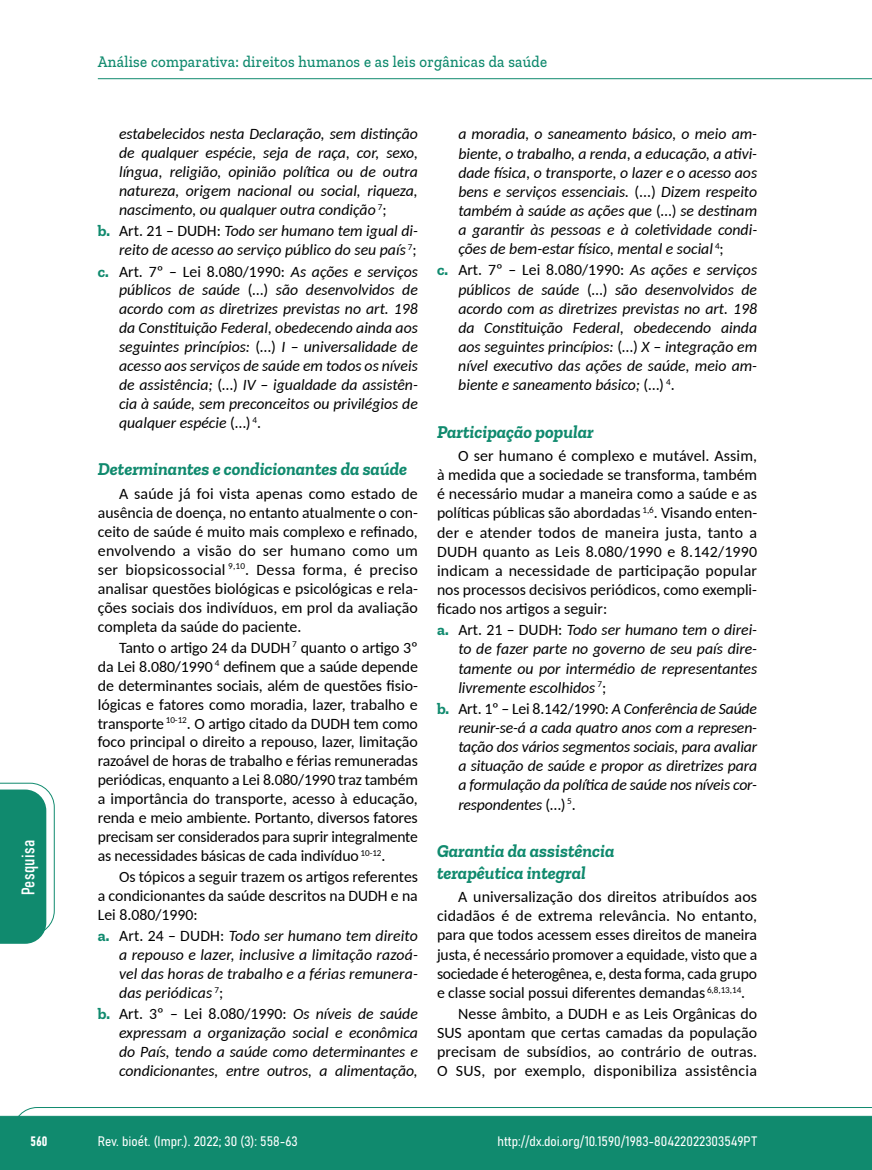
<style>
.page{position:relative;width:872px;height:1170px;background:#fff}
.page>*{position:absolute;margin:0;border:0;box-sizing:border-box;transform-origin:0 0}
.t1{font:italic 700 18px/21.8px "Zilla Slab";color:#108a6e}
.t2{font:18px "Bahnschrift";letter-spacing:.02em;color:#fff}
.t3{font:500 16.5px "Zilla Slab";letter-spacing:.02em;color:#108a6e;scale:.9 1}
.t4{font:italic 15.75px/19px "Carlito";color:#000;text-align:justify}
.t5{font:15.75px/18.9px "Carlito";color:#000;text-align:justify}
.t6{font:13.5px "Bahnschrift";color:#fff}
.s1{font-style:normal}
.s2{font-family:"Zilla Slab";font-weight:700;font-style:normal;color:#108a6e}
</style>
<div class="page">
<svg style="left:12px;top:1107px;width:860px;height:62px;background:#2e9880"></svg>
<hr style="left:98px;top:78px;width:774px;height:1px;background:#108a6e">
<svg style="left:0;top:782px;width:55px;height:161px"></svg>
<p class="t2" style="left:15px;top:895px;width:57px;rotate:-90deg">Pesquisa</p>
<p class="t3" style="left:98px;top:53px;width:501px">Análise comparativa: direitos humanos e as leis orgânicas da saúde</p>
<p class="t4" style="left:119px;top:124px;width:300px">estabelecidos nesta Declaração, sem distinção de qualquer espécie, seja de raça, cor, sexo, língua, religião, opinião política ou de outra natureza, origem nacional ou social, riqueza, nascimento, ou qualquer outra condição <sup>7</sup><span class="s1">;</span></p>
<p class="t4" style="left:98px;top:221px;width:321px;text-align:right"><span class="s2">b.</span> <span class="s1">Art. 21 – DUDH:</span> Todo ser humano tem igual di&shy;reito de acesso ao serviço público do seu país <sup>7</sup><span class="s1">;</span></p>
<p class="t4" style="left:119px;top:261px;width:300px;text-indent:-21px"><span class="s2">c.</span> <span class="s1">Art. 7º – Lei 8.080/1990:</span> As ações e serviços públicos de saúde <span class="s1">(…)</span> são desenvolvidos de acordo com as diretrizes previstas no art. 198 da Constituição Federal, obedecendo ainda aos seguintes princípios: <span class="s1">(…)</span> I – universalidade de acesso aos serviços de saúde em todos os níveis de assistência; <span class="s1">(…)</span> IV – igualdade da assistên&shy;cia à saúde, sem preconceitos ou privilégios de qualquer espécie <span class="s1">(…)</span> <sup>4</sup><span class="s1">.</span></p>
<p class="t1" style="left:98px;top:458px;width:311px">Determinantes e condicionantes da saúde</p>
<p class="t5" style="left:98px;top:483px;width:321px;text-indent:21px">A saúde já foi vista apenas como estado de ausência de doença, no entanto atualmente o con&shy;ceito de saúde é muito mais complexo e refinado, envolvendo a visão do ser humano como um ser biopsicossocial <sup>9,10</sup>. Dessa forma, é preciso analisar questões biológicas e psicológicas e rela&shy;ções sociais dos indivíduos, em prol da avaliação completa da saúde do paciente.</p>
<p class="t5" style="left:98px;top:637px;width:322px;text-indent:21px">Tanto o artigo 24 da DUDH <sup>7</sup> quanto o artigo 3º da Lei 8.080/1990 <sup>4</sup> definem que a saúde depende de determinantes sociais, além de questões fisio&shy;lógicas e fatores como moradia, lazer, trabalho e transporte <sup>10-12</sup>. O artigo citado da DUDH tem como foco principal o direito a repouso, lazer, limitação razoável de horas de trabalho e férias remuneradas periódicas, enquanto a Lei 8.080/1990 traz também a importância do transporte, acesso à educação, renda e meio ambiente. Portanto, diversos fatores precisam ser considerados para suprir integralmente as necessidades básicas de cada indivíduo <sup>10-12</sup>.</p>
<p class="t5" style="left:98px;top:866px;width:322px;text-indent:21px">Os tópicos a seguir trazem os artigos referentes a condicionantes da saúde descritos na DUDH e na Lei 8.080/1990:</p>
<p class="t4" style="left:119px;top:926px;width:300px;text-indent:-21px"><span class="s2">a.</span> <span class="s1">Art. 24 – DUDH:</span> Todo ser humano tem direito a repouso e lazer, inclusive a limitação razoá&shy;vel das horas de trabalho e a férias remunera&shy;das periódicas <sup>7</sup><span class="s1">;</span></p>
<p class="t4" style="left:119px;top:1003px;width:300px;text-indent:-21px"><span class="s2">b.</span> <span class="s1">Art. 3º – Lei 8.080/1990:</span> Os níveis de saúde expressam a organização social e econômica do País, tendo a saúde como determinantes e condicionantes, entre outros, a alimentação,</p>
<p class="t4" style="left:458px;top:124px;width:300px">a moradia, o saneamento básico, o meio am&shy;biente, o trabalho, a renda, a educação, a ativi&shy;dade física, o transporte, o lazer e o acesso aos bens e serviços essenciais. <span class="s1">(...)</span> Dizem respeito também à saúde as ações que <span class="s1">(…)</span> se destinam a garantir às pessoas e à coletividade condi&shy;ções de bem-estar físico, mental e social <sup>4</sup><span class="s1">;</span></p>
<p class="t4" style="left:458px;top:260px;width:300px;text-indent:-21px"><span class="s2">c.</span> <span class="s1">Art. 7º – Lei 8.080/1990:</span> As ações e serviços públicos de saúde <span class="s1">(…)</span> são desenvolvidos de acordo com as diretrizes previstas no art. 198 da Constituição Federal, obedecendo ainda aos seguintes princípios: <span class="s1">(…)</span> X – integração em nível executivo das ações de saúde, meio am&shy;biente e saneamento básico; <span class="s1">(…)</span> <sup>4</sup><span class="s1">.</span></p>
<p class="t1" style="left:437px;top:421px;width:158px">Participação popular</p>
<p class="t5" style="left:437px;top:445px;width:322px;text-indent:21px">O ser humano é complexo e mutável. Assim, à medida que a sociedade se transforma, também é necessário mudar a maneira como a saúde e as políticas públicas são abordadas <sup>1,6</sup>. Visando enten&shy;der e atender todos de maneira justa, tanto a DUDH quanto as Leis 8.080/1990 e 8.142/1990 indicam a necessidade de participação popular nos processos decisivos periódicos, como exempli&shy;ficado nos artigos a seguir:</p>
<p class="t4" style="left:458px;top:619px;width:300px;text-indent:-21px"><span class="s2">a.</span> <span class="s1">Art. 21 – DUDH:</span> Todo ser humano tem o direi&shy;to de fazer parte no governo de seu país dire&shy;tamente ou por intermédio de representantes livremente escolhidos <sup>7</sup><span class="s1">;</span></p>
<p class="t4" style="left:458px;top:698px;width:300px;text-indent:-21px"><span class="s2">b.</span> <span class="s1">Art. 1º – Lei 8.142/1990:</span> A Conferência de Saúde reunir-se-á a cada quatro anos com a represen&shy;tação dos vários segmentos sociais, para avaliar a situação de saúde e propor as diretrizes para a formulação da política de saúde nos níveis cor&shy;respondentes <span class="s1">(…)</span> <sup>5</sup><span class="s1">.</span></p>
<p class="t1" style="left:437px;top:840px;width:179px">Garantia da assistência terapêutica integral</p>
<p class="t5" style="left:437px;top:886px;width:321px;text-indent:21px">A universalização dos direitos atribuídos aos cidadãos é de extrema relevância. No entanto, para que todos acessem esses direitos de maneira justa, é necessário promover a equidade, visto que a sociedade é heterogênea, e, desta forma, cada grupo e classe social possui diferentes demandas <sup>6,8,13,14</sup>.</p>
<p class="t5" style="left:437px;top:1003px;width:321px;text-indent:21px">Nesse âmbito, a DUDH e as Leis Orgânicas do SUS apontam que certas camadas da população precisam de subsídios, ao contrário de outras.<br>O SUS, por exemplo, disponibiliza assistência</p>
<p class="t6" style="left:30px;top:1130px;width:19px">560</p>
<p class="t6" style="left:98px;top:1131px;width:201px">Rev. bioét. (Impr.). 2022; 30 (3): 558-63</p>
<p class="t6" style="left:497px;top:1131px;width:261px">http://dx.doi.org/10.1590/1983-80422022303549PT</p>
</div>
